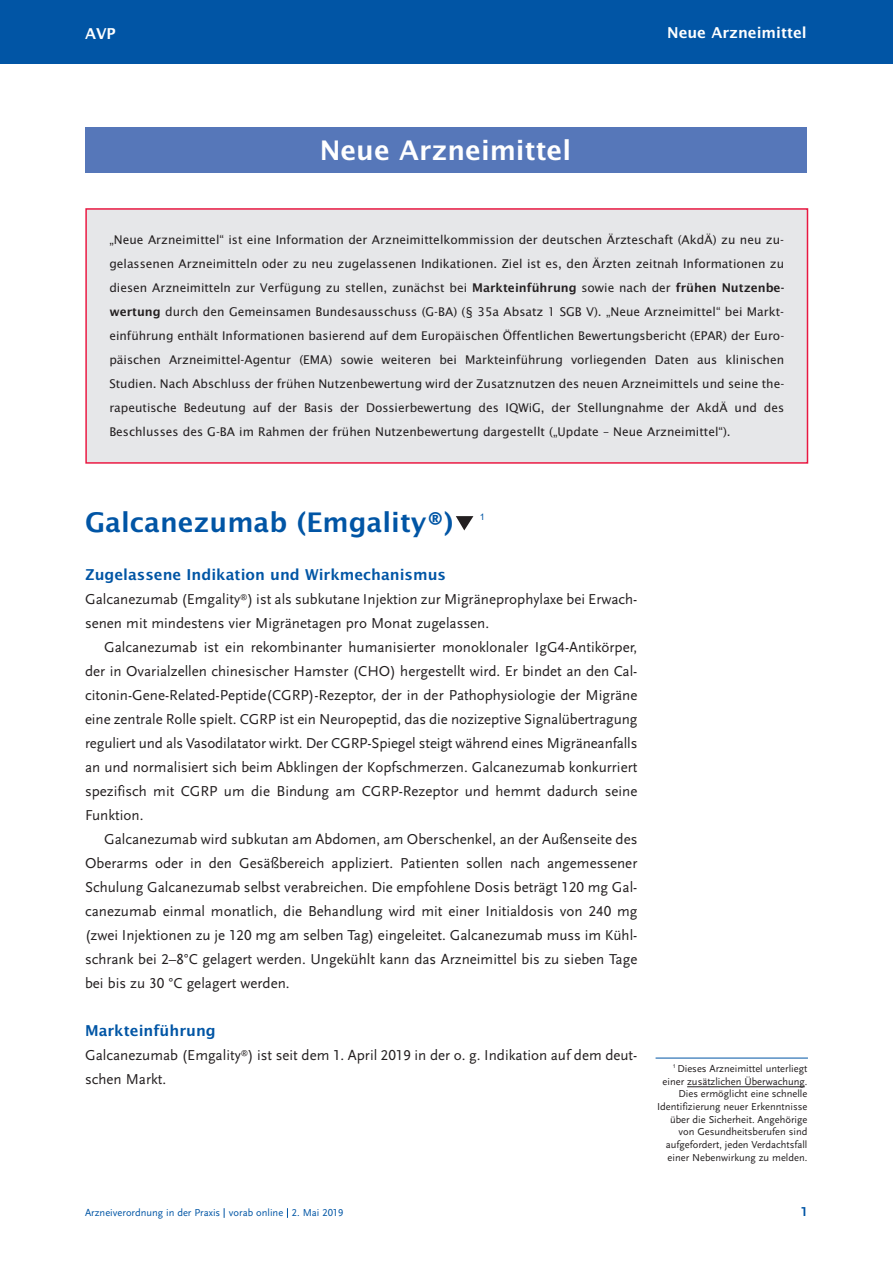
<style>
.page{position:relative;width:893px;height:1263px;background:#fff}
.page>*{position:absolute;margin:0;border:0;box-sizing:border-box;transform-origin:0 0}
.t1{font:600 27px "Lucida Sans";color:#0155a5}
.t2{font:600 27px "Lucida Sans";color:#fff}
.t3{font:15px/24px "Scala Sans LF";color:#231f20}
.t4{font:600 15px "Lucida Sans";color:#0155a5}
.t5{font:600 15px "Lucida Sans";color:#fff}
.t6{font:700 13.5px "Scala Sans LF";color:#0155a5}
.t7{font:12px/24px "Lucida Sans";color:#231f20;text-align:justify}
.t8{font:10.5px/12.6px "Scala Sans LF";color:#231f20;text-align:right}
.t9{font:10.5px "Scala Sans LF";color:#0155a5}
.t10{font:9px "Arial";color:#0155a5}
.s1{font-weight:600}
</style>
<div class="page">
<div style="left:0;top:0;width:892px;height:64px;background:#0155a5"></div>
<div style="left:85px;top:127px;width:722px;height:46px;background:#5677b9"></div>
<div style="left:87px;top:210px;width:720px;height:252px;background:#e6e7e9"></div>
<div style="left:85px;top:208px;width:723px;height:256px;border:2px solid #e81841"></div>
<hr style="left:687px;top:1086px;width:118px;height:1px;background:#231f20">
<hr style="left:656px;top:1058px;width:152px;height:1px;background:#0155a5">
<svg style="left:456px;top:516px;width:17px;height:14px"></svg>
<p class="t5" style="left:85px;top:27px;width:32px">AVP</p>
<p class="t5" style="left:667px;top:27px;width:141px">Neue Arzneimittel</p>
<h1 class="t2" style="left:320px;top:139px;width:253px">Neue Arzneimittel</h1>
<p class="t7" style="left:109px;top:229px;width:676px">„Neue Arzneimittel“ ist eine Information der Arzneimittelkommission der deutschen Ärzteschaft (AkdÄ) zu neu zu&shy;gelassenen Arzneimitteln oder zu neu zugelassenen Indikationen. Ziel ist es, den Ärzten zeitnah Informationen zu diesen Arzneimitteln zur Verfügung zu stellen, zunächst bei <span class="s1">Markteinführung</span> sowie nach der <span class="s1">frühen Nutzenbe&shy;wertung</span> durch den Gemeinsamen Bundesausschuss (G-BA) (§ 35a Absatz 1 SGB V). „Neue Arzneimittel“ bei Markt&shy;einführung enthält Informationen basierend auf dem Europäischen Öffentlichen Bewertungsbericht (EPAR) der Euro&shy;päischen Arzneimittel-Agentur (EMA) sowie weiteren bei Markteinführung vorliegenden Daten aus klinischen Studien. Nach Abschluss der frühen Nutzenbewertung wird der Zusatznutzen des neuen Arzneimittels und seine the&shy;rapeutische Bedeutung auf der Basis der Dossierbewertung des IQWiG, der Stellungnahme der AkdÄ und des Beschlusses des G-BA im Rahmen der frühen Nutzenbewertung dargestellt („Update – Neue Arzneimittel“).</p>
<h1 class="t1" style="left:85px;top:511px;width:370px">Galcanezumab (Emgality®)</h1>
<p class="t10" style="left:480px;top:511px;width:7px">1</p>
<p class="t4" style="left:85px;top:568px;width:362px">Zugelassene Indikation und Wirkmechanismus</p>
<p class="t3" style="left:85px;top:588px;width:554px">Galcanezumab (Emgality<sup>®</sup>) ist als subkutane Injektion zur Migräneprophylaxe bei Erwach - senen mit mindestens vier Migränetagen pro Monat zugelassen.</p>
<p class="t3" style="left:85px;top:636px;width:554px;text-align:justify;text-indent:19px">Galcanezumab ist ein rekombinanter humanisierter monoklonaler IgG4-Antikörper, der in Ovarialzellen chinesischer Hamster (CHO) hergestellt wird. Er bindet an den Cal&shy;citonin-Gene-Related-Peptide(CGRP)-Rezeptor, der in der Pathophysiologie der Migräne eine zentrale Rolle spielt. CGRP ist ein Neuropeptid, das die nozizeptive Signalübertragung reguliert und als Vasodilatator wirkt. Der CGRP-Spiegel steigt während eines Migräneanfalls an und normalisiert sich beim Abklingen der Kopfschmerzen. Galcanezumab konkurriert spezifisch mit CGRP um die Bindung am CGRP-Rezeptor und hemmt dadurch seine Funktion.</p>
<p class="t3" style="left:85px;top:828px;width:554px;text-align:justify;text-indent:19px">Galcanezumab wird subkutan am Abdomen, am Oberschenkel, an der Außenseite des Oberarms oder in den Gesäßbereich appliziert. Patienten sollen nach angemessener Schulung Galcanezumab selbst verabreichen. Die empfohlene Dosis beträgt 120 mg Gal&shy;canezumab einmal monatlich, die Behandlung wird mit einer Initialdosis von 240 mg (zwei Injektionen zu je 120 mg am selben Tag) eingeleitet. Galcanezumab muss im Kühl&shy;schrank bei 2–8°C gelagert werden. Ungekühlt kann das Arzneimittel bis zu sieben Tage bei bis zu 30 °C gelagert werden.</p>
<p class="t4" style="left:85px;top:1024px;width:132px">Markteinführung</p>
<p class="t3" style="left:85px;top:1044px;width:554px">Galcanezumab (Emgality<sup>®</sup>) ist seit dem 1. April 2019 in der o. g. Indikation auf dem deut&shy;schen Markt.</p>
<p class="t8" style="left:657px;top:1063px;width:152px"><sup>1</sup> Dieses Arzneimittel unterliegt einer zusätzlichen Überwachung.<br>Dies ermöglicht eine schnelle Identifizierung neuer Erkenntnisse über die Sicherheit. Angehörige von Gesundheitsberufen sind aufgefordert, jeden Verdachtsfall einer Nebenwirkung zu melden.</p>
<p class="t9" style="left:85px;top:1208px;width:260px">Arzneiverordnung in der Praxis vorab online 2. Mai 2019</p>
<p class="t6" style="left:801px;top:1204px;width:8px">1</p>
</div>
